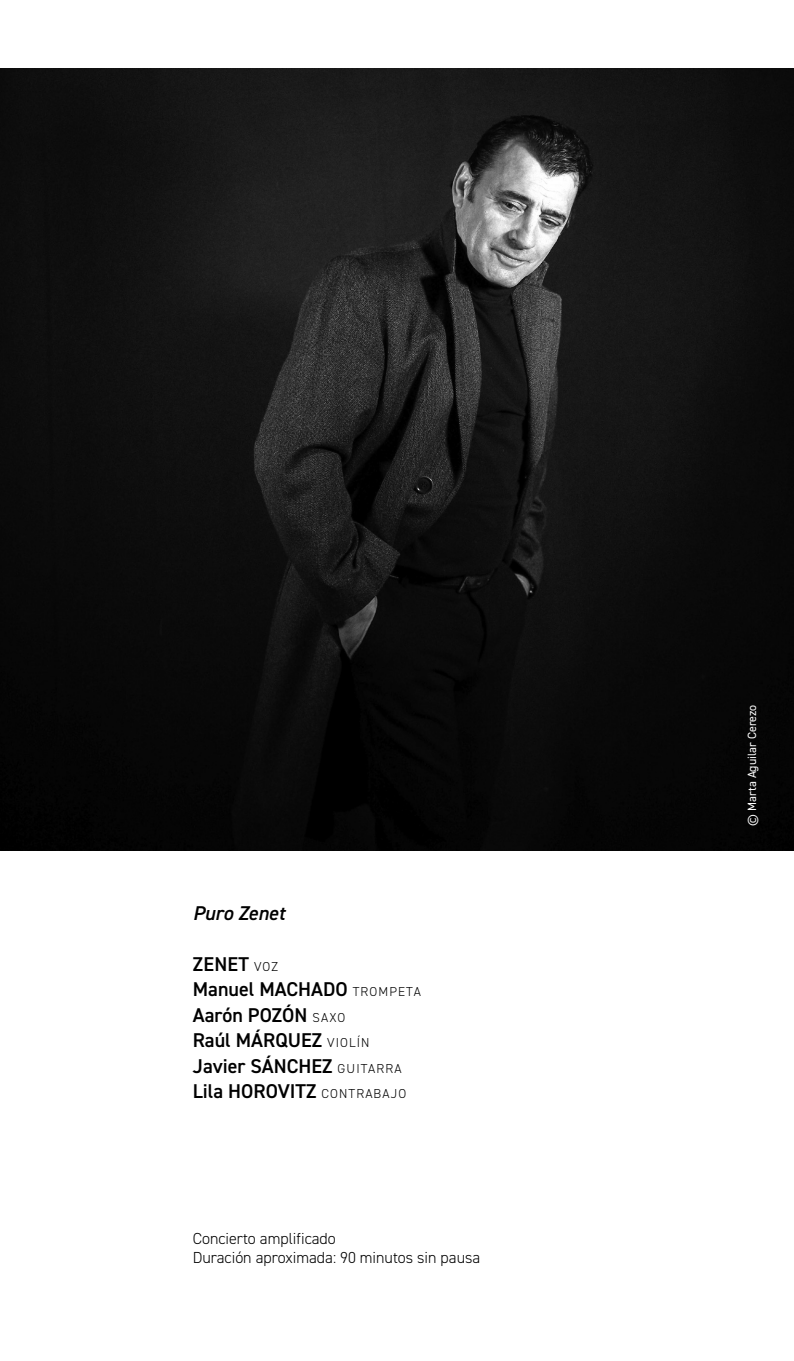
<style>
.page{position:relative;width:794px;height:1361px;background:#fff}
.page>*{position:absolute;margin:0;border:0;box-sizing:border-box;transform-origin:0 0}
.t1{font:600 20px/25.4px "DIN2014";color:#000}
.t2{font:italic 600 20px "DIN2014";color:#000}
.t3{font:300 16px/19.2px "DIN2014";color:#000}
.t4{font:12px "DIN2014";color:#fff}
.s1{font-weight:300;font-size:13px}
</style>
<div class="page">
<img style="left:0;top:68px;width:794px;height:782px">
<p class="t2" style="left:193px;top:900px;width:93px">Puro Zenet</p>
<p class="t1" style="left:193px;top:951px;width:229px">ZENET <span class="s1">VOZ<br></span>Manuel MACHADO <span class="s1">TROMPETA<br></span>Aarón POZÓN <span class="s1">SAXO<br></span>Raúl MÁRQUEZ <span class="s1">VIOLÍN<br></span>Javier SÁNCHEZ <span class="s1">GUITARRA<br></span>Lila HOROVITZ <span class="s1">CONTRABAJO</span></p>
<p class="t3" style="left:193px;top:1228px;width:289px">Concierto amplificado<br>Duración aproximada: 90 minutos sin pausa</p>
<p class="t4" style="left:744px;top:825px;width:122px;rotate:-90deg">© Marta Aguilar Cerezo</p>
</div>
